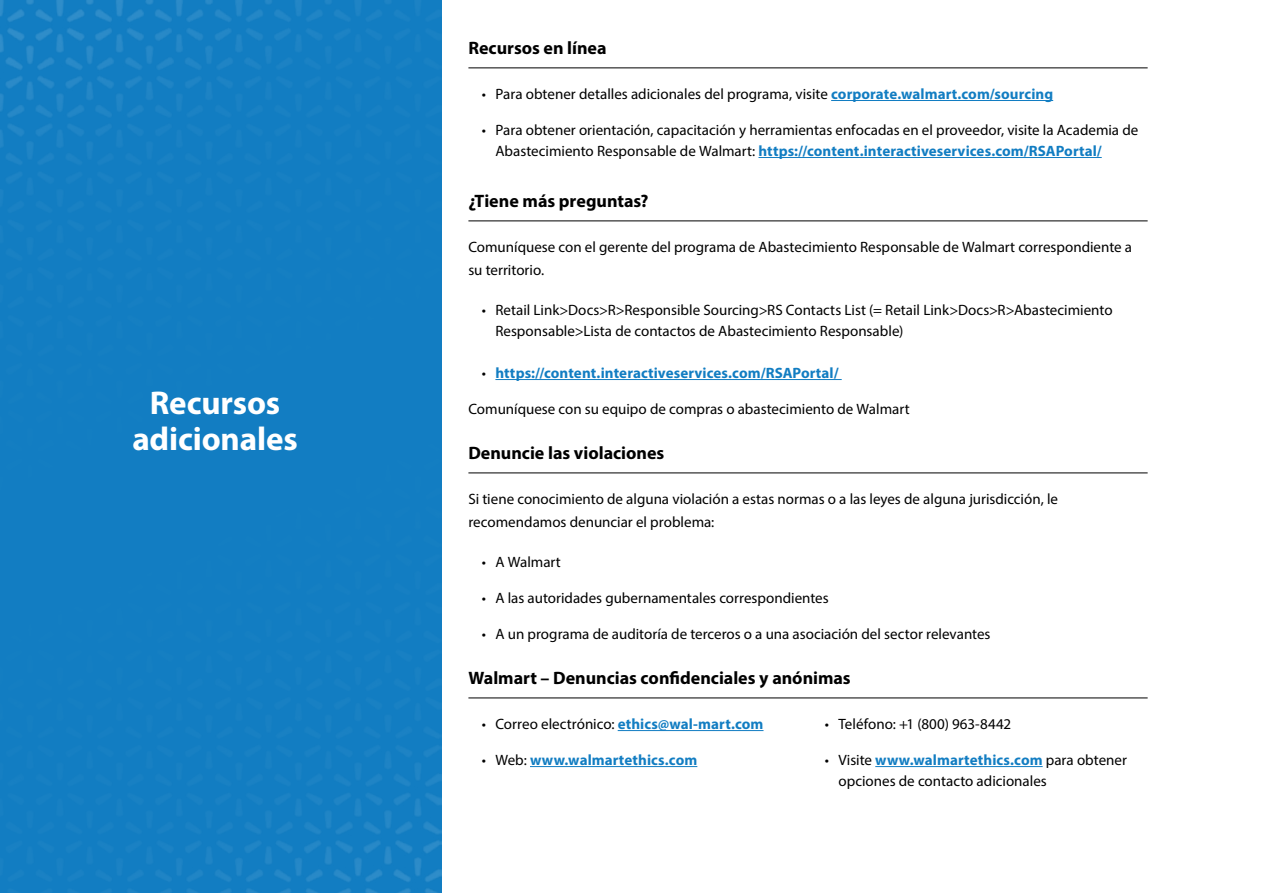
<style>
.page{position:relative;width:1263px;height:893px;background:#fff}
.page>*{position:absolute;margin:0;border:0;box-sizing:border-box;transform-origin:0 0}
.t1{font:700 33px/36px "Myriad Pro";letter-spacing:-.005em;color:#fff;text-align:center}
.t2{font:700 18px "Myriad Pro";color:#000}
.t3{font:15px/21px "Myriad Pro";color:#000}
.t4{font:700 15px "Myriad Pro";letter-spacing:.005em;color:#127dc2}
.s1{font-weight:700;color:#127dc2}
.s2{font-weight:400;color:#000}
</style>
<div class="page">
<div style="left:0;top:0;width:441px;height:893px;background:#127dc2"></div>
<hr style="left:468px;top:68px;width:680px;height:1px;background:#000">
<hr style="left:831px;top:100px;width:222px;height:1px;background:#127dc2">
<hr style="left:758px;top:157px;width:344px;height:1px;background:#127dc2">
<hr style="left:468px;top:221px;width:680px;height:1px;background:#000">
<hr style="left:495px;top:379px;width:347px;height:1px;background:#127dc2">
<hr style="left:468px;top:473px;width:680px;height:1px;background:#000">
<hr style="left:468px;top:698px;width:680px;height:1px;background:#000">
<hr style="left:618px;top:730px;width:145px;height:1px;background:#127dc2">
<hr style="left:530px;top:766px;width:167px;height:1px;background:#127dc2">
<hr style="left:875px;top:766px;width:168px;height:1px;background:#127dc2">
<h1 class="t1" style="left:132px;top:384px;width:167px">Recursos adicionales</h1>
<p class="t2" style="left:468px;top:36px;width:140px">Recursos en línea</p>
<p class="t3" style="left:482px;top:83px;width:573px">• Para obtener detalles adicionales del programa, visite <span class="s1">corporate.walmart.com/sourcing</span></p>
<p class="t3" style="left:495px;top:119px;width:644px;text-indent:-14px">• Para obtener orientación, capacitación y herramientas enfocadas en el proveedor, visite la Academia de<br>Abastecimiento Responsable de Walmart: <span class="s1">https://content.interactiveservices.com/RSAPortal/</span></p>
<p class="t2" style="left:468px;top:189px;width:182px">¿Tiene más preguntas?</p>
<p class="t3" style="left:468px;top:235px;width:665px;line-height:22.5px">Comuníquese con el gerente del programa de Abastecimiento Responsable de Walmart correspondiente a su territorio.</p>
<p class="t3" style="left:495px;top:299px;width:619px;text-indent:-14px">• Retail Link&gt;Docs&gt;R&gt;Responsible Sourcing&gt;RS Contacts List (= Retail Link&gt;Docs&gt;R&gt;Abastecimiento<br>Responsable&gt;Lista de contactos de Abastecimiento Responsable)</p>
<p class="t4" style="left:482px;top:363px;width:358px"><span class="s2">•</span> https://content.interactiveservices.com/RSAPortal/</p>
<p class="t3" style="left:468px;top:398px;width:443px">Comuníquese con su equipo de compras o abastecimiento de Walmart</p>
<p class="t2" style="left:468px;top:441px;width:197px">Denuncie las violaciones</p>
<p class="t3" style="left:468px;top:487px;width:591px;line-height:22.5px">Si tiene conocimiento de alguna violación a estas normas o a las leyes de alguna jurisdicción, le recomendamos denunciar el problema:</p>
<p class="t3" style="left:482px;top:551px;width:80px">• A Walmart</p>
<p class="t3" style="left:482px;top:587px;width:348px">• A las autoridades gubernamentales correspondientes</p>
<p class="t3" style="left:482px;top:623px;width:510px">• A un programa de auditoría de terceros o a una asociación del sector relevantes</p>
<p class="t2" style="left:468px;top:666px;width:384px">Walmart – Denuncias confidenciales y anónimas</p>
<p class="t3" style="left:482px;top:713px;width:283px">• Correo electrónico: <span class="s1">ethics@wal-mart.com</span></p>
<p class="t4" style="left:482px;top:750px;width:217px"><span class="s2">• Web:</span> www.walmartethics.com</p>
<p class="t3" style="left:825px;top:713px;width:188px">• Teléfono: +1 (800) 963-8442</p>
<p class="t3" style="left:838px;top:749px;width:290px;text-indent:-14px">• Visite <span class="s1">www.walmartethics.com</span> para obtener opciones de contacto adicionales</p>
</div>
